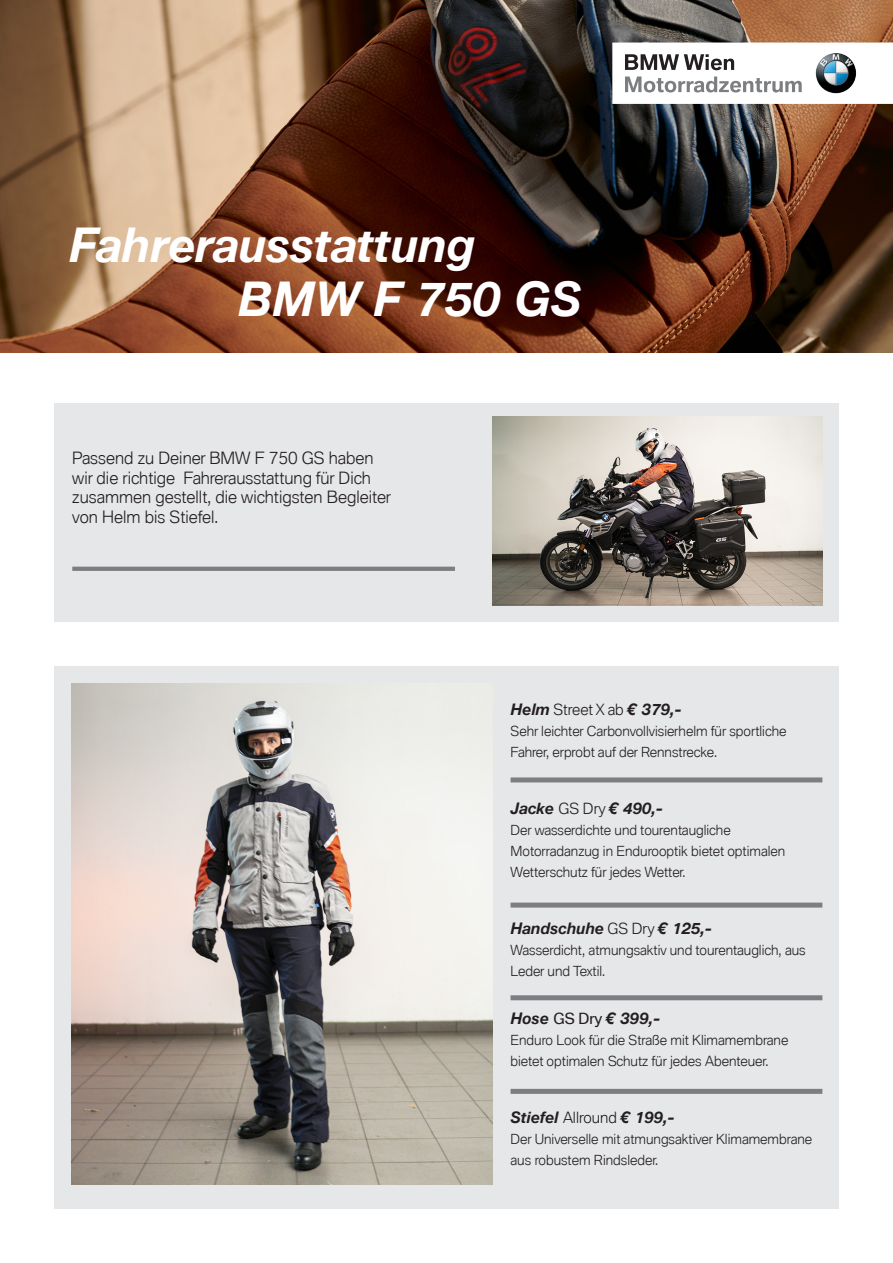
<style>
.page{position:relative;width:893px;height:1263px;background:#fff}
.page>*{position:absolute;margin:0;border:0;box-sizing:border-box;transform-origin:0 0}
.t1{font:italic 700 45px "BMW Motorrad Type Global Pro";color:#fff}
.t2{font:300 16.5px "BMW Motorrad Type Global Pro";color:#231f20}
.t3{font:italic 700 15px "BMW Motorrad Type Global Pro";color:#231f20}
.t4{font:300 13.5px/21px "BMW Motorrad Type Global Pro";color:#231f20}
.s1{font-weight:300;font-style:normal}
.s2{font-weight:400;font-style:normal}
</style>
<div class="page">
<img style="left:0;top:0;width:893px;height:353px">
<div style="left:54px;top:666px;width:785px;height:543px;background:#e6e7e9"></div>
<svg style="left:511px;top:902px;width:311px;height:5px;background:#888a8d"></svg>
<svg style="left:511px;top:995px;width:311px;height:5px;background:#828487"></svg>
<svg style="left:511px;top:1089px;width:311px;height:5px;background:#7e8083"></svg>
<svg style="left:511px;top:777px;width:311px;height:5px;background:#85878a"></svg>
<div style="left:54px;top:403px;width:785px;height:219px;background:#e6e7e9"></div>
<hr style="left:72px;top:567px;width:383px;height:4px;background:#7c7e81">
<div style="left:613px;top:43px;width:279px;height:60px;background:#fff"></div>
<div style="left:612px;top:43px;width:281px;height:61px;border:2px solid #fff"></div>
<img style="left:815px;top:53px;width:41px;height:40px">
<svg style="left:625px;top:76px;width:177px;height:17px"></svg>
<svg style="left:625px;top:54px;width:109px;height:16px"></svg>
<img style="left:493px;top:417px;width:330px;height:189px">
<img style="left:71px;top:683px;width:422px;height:501px">
<p class="t1" style="left:69px;top:220px;width:407px">Fahrerausstattung</p>
<p class="t1" style="left:238px;top:274px;width:345px">BMW F 750 GS</p>
<p class="t2" style="left:72px;top:446px;width:303px">Passend zu Deiner BMW F 750 GS haben</p>
<p class="t2" style="left:72px;top:466px;width:300px">wir die richtige Fahrerausstattung für Dich</p>
<p class="t2" style="left:72px;top:485px;width:320px">zusammen gestellt, die wichtigsten Begleiter</p>
<p class="t2" style="left:72px;top:505px;width:148px">von Helm bis Stiefel.</p>
<p class="t3" style="left:511px;top:701px;width:172px">Helm <span class="s1">Street X ab</span> € 379,-</p>
<p class="t4" style="left:511px;top:721px;width:277px">Sehr leichter Carbonvollvisierhelm für sportliche</p>
<p class="t4" style="left:511px;top:742px;width:208px">Fahrer, erprobt auf der Rennstrecke.</p>
<p class="t3" style="left:511px;top:800px;width:154px">Jacke <span class="s1">GS Dry</span> € 490,-</p>
<p class="t4" style="left:511px;top:820px;width:222px">Der wasserdichte und tourentaugliche</p>
<p class="t4" style="left:511px;top:841px;width:276px">Motorradanzug in Endurooptik bietet optimalen</p>
<p class="t4" style="left:511px;top:862px;width:176px">Wetterschutz für jedes Wetter.</p>
<p class="t3" style="left:511px;top:920px;width:203px">Handschuhe <span class="s1">GS Dry</span> € 125,-</p>
<p class="t4" style="left:511px;top:940px;width:297px">Wasserdicht, atmungsaktiv und tourentauglich, aus<br>Leder und Textil.</p>
<p class="t3" style="left:511px;top:1010px;width:151px">Hose <span class="s2">GS Dry</span> € 399,-</p>
<p class="t4" style="left:511px;top:1030px;width:279px">Enduro Look für die Straße mit Klimamembrane bietet optimalen Schutz für jedes Abenteuer.</p>
<p class="t3" style="left:511px;top:1109px;width:165px">Stiefel <span class="s1">Allround</span> € 199,-</p>
<p class="t4" style="left:511px;top:1129px;width:303px">Der Universelle mit atmungsaktiver Klimamembrane aus robustem Rindsleder.</p>
</div>
